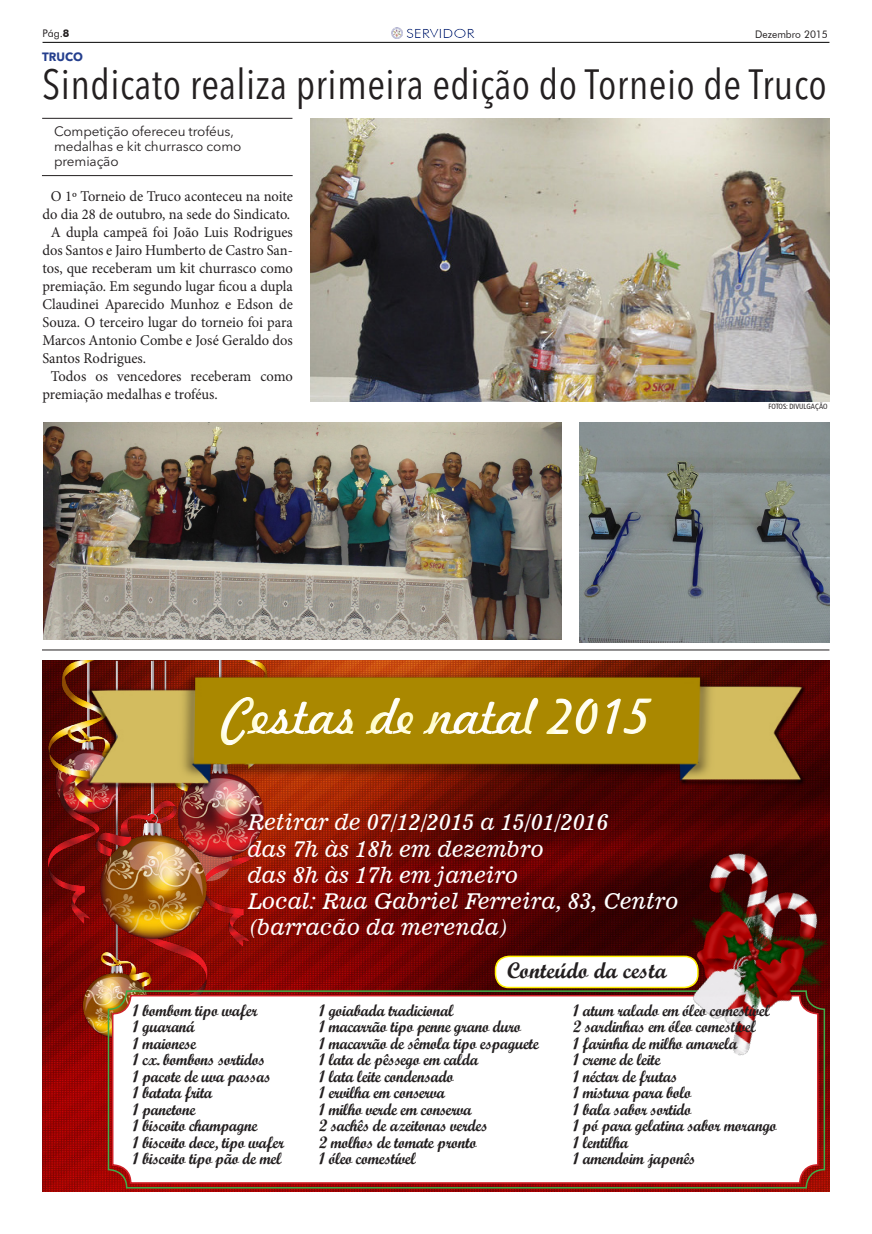
<style>
.page{position:relative;width:872px;height:1234px;background:#fff}
.page>*{position:absolute;margin:0;border:0;box-sizing:border-box;transform-origin:0 0}
.t1{font:48.45px "Freehand 521 BT Regular C";color:#fff}
.t2{font:condensed 41.85px "Avenir Next LT Pro";letter-spacing:.01em;color:#231f20}
.t3{font:22.5px "Script MT Bold";color:#231f20}
.t4{font:21.75px "News 701 BT Italic A";color:#fff}
.Texto{font:16.5px "Script MT Bold";letter-spacing:-.02em;color:#231f20}
.Texto-2{font:15px/18px "Minion Pro";color:#231f20;text-align:center}
.t5{font:13.5px/15px "Avenir Next LT Pro";letter-spacing:-.01em;color:#231f20}
.t6{font:12.6px "Futura BT";color:#253f8e;scale:1.2 1}
.t7{font:700 12px "Avenir Next LT Pro";color:#253f8e}
.t8{font:10.5px "Futura BT";color:#231f20;scale:.96 1}
.t9{font:10.5px "Futura BT";color:#231f20}
.Crédito{font:condensed 7.5px "Frutiger";color:#231f20}
.s1{font-weight:700}
</style>
<div class="page">
<hr style="left:43px;top:42px;width:786px;height:1px;background:#000">
<div style="left:404px;top:26px;width:73px;height:15px;background:#231f20;opacity:.5"></div>
<svg style="left:391px;top:27px;width:12px;height:12px"></svg>
<img style="left:42px;top:660px;width:787px;height:531px">
<img style="left:49px;top:660px;width:227px;height:384px">
<div style="left:108px;top:990px;width:717px;height:198px;border:2px solid #40ae49;border-radius:18px"></div>
<div style="left:113px;top:995px;width:704px;height:187px;background:#fff;border-radius:18px"></div>
<div style="left:112px;top:994px;width:706px;height:189px;border:2px solid #d1232a;border-radius:18px"></div>
<img style="left:644px;top:843px;width:186px;height:231px">
<div style="left:495px;top:956px;width:203px;height:31px;background:#fff;border-radius:14px"></div>
<div style="left:495px;top:955px;width:203px;height:33px;border:2px solid #fff101;border-radius:14px"></div>
<img style="left:84px;top:670px;width:723px;height:119px">
<div style="left:210px;top:686px;width:462px;height:64px;background:#a80"></div>
<hr style="left:42px;top:649px;width:787px;height:1px;background:#231f20">
<hr style="left:42px;top:118px;width:250px;height:1px;background:#231f20">
<hr style="left:42px;top:175px;width:251px;height:1px;background:#231f20">
<img style="left:311px;top:118px;width:518px;height:283px">
<img style="left:44px;top:422px;width:517px;height:217px">
<img style="left:579px;top:422px;width:250px;height:220px">
<p class="t9" style="left:43px;top:27px;width:28px">Pág.<span class="s1">8</span></p>
<p class="t6" style="left:406px;top:26px;width:59px">SERVIDOR</p>
<p class="t8" style="left:755px;top:28px;width:77px">Dezembro 2015</p>
<p class="t7" style="left:42px;top:50px;width:42px">TRUCO</p>
<p class="t2" style="left:42px;top:59px;width:786px">Sindicato realiza primeira edição do Torneio de Truco</p>
<p class="t5" style="left:54px;top:124px;width:189px">Competição ofereceu troféus, medalhas e kit churrasco como premiação</p>
<p class="Texto-2" style="left:42px;top:187px;width:252px">O 1º Torneio de Truco aconteceu na noite do dia 28 de outubro, na sede do Sindicato.</p>
<p class="Texto-2" style="left:42px;top:223px;width:252px;text-align:justify;text-indent:9px">A dupla campeã foi João Luis Rodrigues dos Santos e Jairo Humberto de Castro San&shy;tos, que receberam um kit churrasco como premiação. Em segundo lugar ficou a dupla Claudinei Aparecido Munhoz e Edson de Souza. O terceiro lugar do torneio foi para Marcos Antonio Combe e José Geraldo dos Santos Rodrigues.</p>
<p class="Texto-2" style="left:42px;top:367px;width:252px;text-align:left;text-indent:9px">Todos os vencedores receberam como premiação medalhas e troféus.</p>
<p class="Crédito" style="left:768px;top:402px;width:60px">FOTOS: DIVULGAÇÃO</p>
<h1 class="t1" style="left:223px;top:683px;width:429px">Cestas de natal 2015</h1>
<p class="t4" style="left:248px;top:809px;width:362px">Retirar de 07/12/2015 a 15/01/2016</p>
<p class="t4" style="left:248px;top:835px;width:298px">das 7h às 18h em dezembro</p>
<p class="t4" style="left:248px;top:861px;width:272px">das 8h às 17h em janeiro</p>
<p class="t4" style="left:248px;top:887px;width:432px">Local: Rua Gabriel Ferreira, 83, Centro</p>
<p class="t4" style="left:248px;top:913px;width:263px">(barracão da merenda)</p>
<p class="t3" style="left:507px;top:956px;width:161px">Conteúdo da cesta</p>
<p class="Texto" style="left:133px;top:999px;width:126px">1 bombom tipo wafer</p>
<p class="Texto" style="left:133px;top:1016px;width:63px">1 guaraná</p>
<p class="Texto" style="left:133px;top:1032px;width:65px">1 maionese</p>
<p class="Texto" style="left:133px;top:1049px;width:134px">1 cx. bombons sortidos</p>
<p class="Texto" style="left:133px;top:1065px;width:139px">1 pacote de uva passas</p>
<p class="Texto" style="left:133px;top:1082px;width:81px">1 batata frita</p>
<p class="Texto" style="left:133px;top:1098px;width:64px">1 panetone</p>
<p class="Texto" style="left:133px;top:1115px;width:126px">1 biscoito champagne</p>
<p class="Texto" style="left:133px;top:1131px;width:153px">1 biscoito doce, tipo wafer</p>
<p class="Texto" style="left:133px;top:1148px;width:150px">1 biscoito tipo pão de mel</p>
<p class="Texto" style="left:319px;top:999px;width:136px">1 goiabada tradicional</p>
<p class="Texto" style="left:319px;top:1016px;width:204px">1 macarrão tipo penne grano duro</p>
<p class="Texto" style="left:319px;top:1032px;width:221px">1 macarrão de sêmola tipo espaguete</p>
<p class="Texto" style="left:319px;top:1049px;width:161px">1 lata de pêssego em calda</p>
<p class="Texto" style="left:319px;top:1065px;width:136px">1 lata leite condensado</p>
<p class="Texto" style="left:319px;top:1082px;width:127px">1 ervilha em conserva</p>
<p class="Texto" style="left:319px;top:1098px;width:154px">1 milho verde em conserva</p>
<p class="Texto" style="left:319px;top:1115px;width:170px">2 sachês de azeitonas verdes</p>
<p class="Texto" style="left:319px;top:1131px;width:159px">2 molhos de tomate pronto</p>
<p class="Texto" style="left:319px;top:1148px;width:98px">1 óleo comestível</p>
<p class="Texto" style="left:573px;top:999px;width:198px">1 atum ralado em óleo comestível</p>
<p class="Texto" style="left:573px;top:1016px;width:184px">2 sardinhas em óleo comestível</p>
<p class="Texto" style="left:573px;top:1032px;width:166px">1 farinha de milho amarela</p>
<p class="Texto" style="left:573px;top:1049px;width:89px">1 creme de leite</p>
<p class="Texto" style="left:573px;top:1065px;width:106px">1 néctar de frutas</p>
<p class="Texto" style="left:573px;top:1082px;width:120px">1 mistura para bolo</p>
<p class="Texto" style="left:573px;top:1098px;width:120px">1 bala sabor sortido</p>
<p class="Texto" style="left:573px;top:1115px;width:205px">1 pó para gelatina sabor morango</p>
<p class="Texto" style="left:573px;top:1131px;width:57px">1 lentilha</p>
<p class="Texto" style="left:573px;top:1148px;width:124px">1 amendoim japonês</p>
</div>
